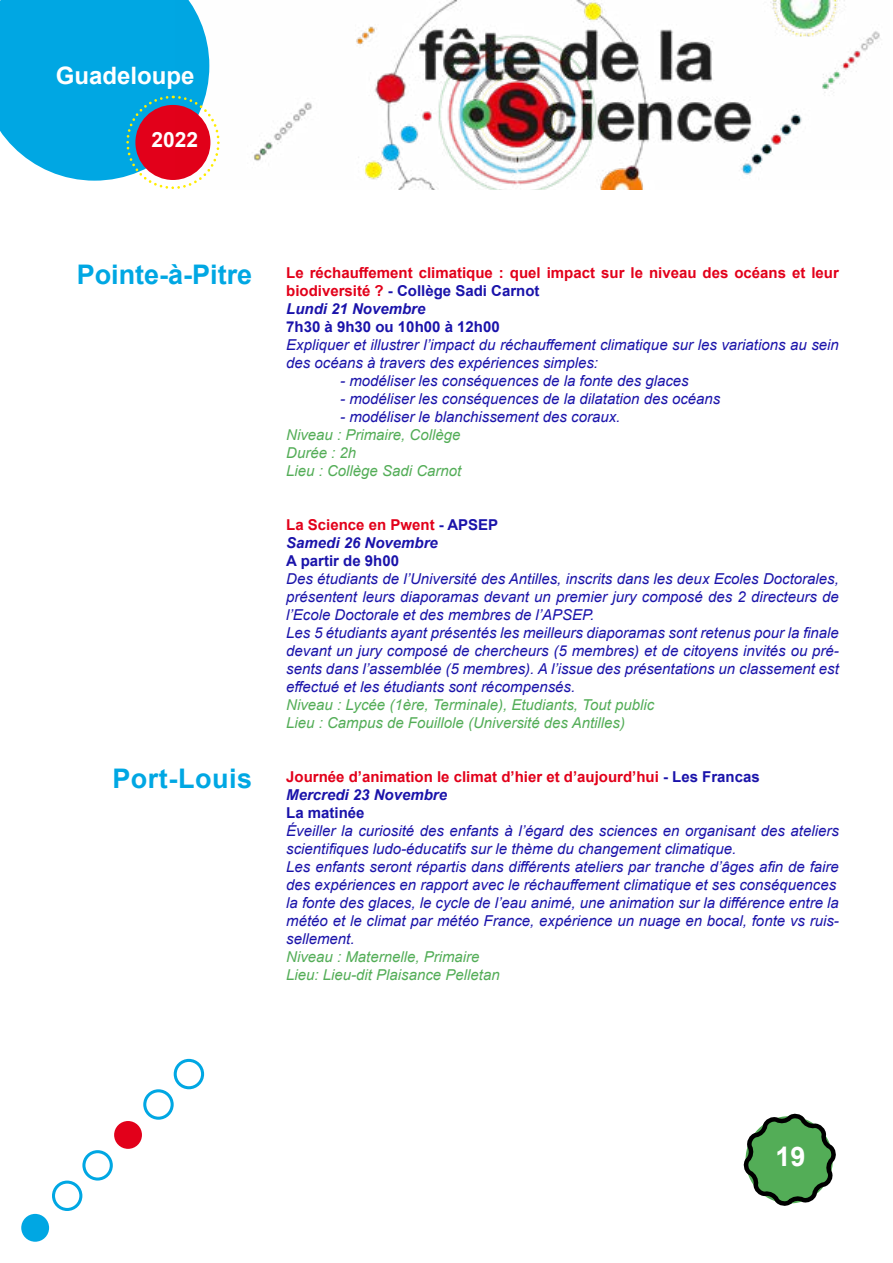
<style>
.page{position:relative;width:893px;height:1263px;background:#fff}
.page>*{position:absolute;margin:0;border:0;box-sizing:border-box;transform-origin:0 0}
.t1{font:700 27px "Arial";color:#00a7e3}
.t2{font:700 27px "Arial";letter-spacing:.02em;color:#00a7e3}
.t3{font:700 27px "Arial";color:#fff}
.t4{font:700 24px "Arial";color:#fff}
.t5{font:700 21px "Arial";color:#fff}
.t6{font:italic 15px/18px "Arial";color:#1a13aa}
.t7{font:700 15px/18px "Arial";color:#e2001a}
.t8{font:italic 15px/18px "Arial";color:#53ad57}
.t9{font:700 15px "Arial";color:#1a13aa}
.s1{color:#1a13aa}
.s2{font-style:italic;color:#1a13aa}
</style>
<div class="page">
<div style="left:21px;top:1214px;width:28px;height:28px;background:#00a7e3;border-radius:50%"></div>
<svg style="left:52px;top:1058px;width:153px;height:153px"></svg>
<svg style="left:744px;top:1114px;width:91px;height:92px"></svg>
<svg style="left:0;top:0;width:189px;height:189px;background:#29a3d6"></svg>
<img style="left:175px;top:1px;width:705px;height:188px">
<h2 class="t4" style="left:56px;top:59px;width:140px">Guadeloupe</h2>
<h3 class="t5" style="left:152px;top:125px;width:48px">2022</h3>
<h1 class="t1" style="left:77px;top:256px;width:177px">Pointe-à-Pitre</h1>
<h1 class="t2" style="left:112px;top:760px;width:141px">Port-Louis</h1>
<p class="t7" style="left:286px;top:264px;width:554px">Le réchauffement climatique : quel impact sur le niveau des océans et leur biodiversité ? <span class="s1">- Collège Sadi Carnot<br></span><span class="s2">Lundi 21 Novembre</span></p>
<p class="t9" style="left:286px;top:316px;width:215px">7h30 à 9h30 ou 10h00 à 12h00</p>
<p class="t6" style="left:286px;top:336px;width:554px">Expliquer et illustrer l’impact du réchauffement climatique sur les variations au sein des océans à travers des expériences simples:</p>
<p class="t6" style="left:340px;top:372px;width:350px">- modéliser les conséquences de la fonte des glaces</p>
<p class="t6" style="left:340px;top:390px;width:382px">- modéliser les conséquences de la dilatation des océans</p>
<p class="t6" style="left:340px;top:408px;width:282px">- modéliser le blanchissement des coraux.</p>
<p class="t8" style="left:286px;top:426px;width:177px">Niveau : Primaire, Collège<br>Durée : 2h<br>Lieu : Collège Sadi Carnot</p>
<p class="t7" style="left:286px;top:516px;width:214px">La Science en Pwent <span class="s1">- APSEP<br></span><span class="s2">Samedi 26 Novembre</span></p>
<p class="t9" style="left:286px;top:550px;width:114px">A partir de 9h00</p>
<p class="t6" style="left:286px;top:570px;width:554px">Des étudiants de l’Université des Antilles, inscrits dans les deux Ecoles Doctorales, présentent leurs diaporamas devant un premier jury composé des 2 directeurs de l’Ecole Doctorale et des membres de l’APSEP.<br>Les 5 étudiants ayant présentés les meilleurs diaporamas sont retenus pour la finale devant un jury composé de chercheurs (5 membres) et de citoyens invités ou pré&shy;sents dans l’assemblée (5 membres). A l’issue des présentations un classement est effectué et les étudiants sont récompensés.</p>
<p class="t8" style="left:286px;top:696px;width:369px">Niveau : Lycée (1ère, Terminale), Etudiants, Tout public<br>Lieu : Campus de Fouillole (Université des Antilles)</p>
<p class="t7" style="left:286px;top:768px;width:475px">Journée d’animation le climat d’hier et d’aujourd’hui <span class="s1">- Les Francas<br></span><span class="s2">Mercredi 23 Novembre</span></p>
<p class="t9" style="left:286px;top:802px;width:80px">La matinée</p>
<p class="t6" style="left:286px;top:822px;width:554px">Éveiller la curiosité des enfants à l’égard des sciences en organisant des ateliers scientifiques ludo-éducatifs sur le thème du changement climatique.<br>Les enfants seront répartis dans différents ateliers par tranche d’âges afin de faire des expériences en rapport avec le réchauffement climatique et ses conséquences la fonte des glaces, le cycle de l’eau animé, une animation sur la différence entre la météo et le climat par météo France, expérience un nuage en bocal, fonte vs ruis&shy;sellement.</p>
<p class="t8" style="left:286px;top:948px;width:215px">Niveau : Maternelle, Primaire<br>Lieu: Lieu-dit Plaisance Pelletan</p>
<h1 class="t3" style="left:775px;top:1138px;width:32px">19</h1>
</div>
